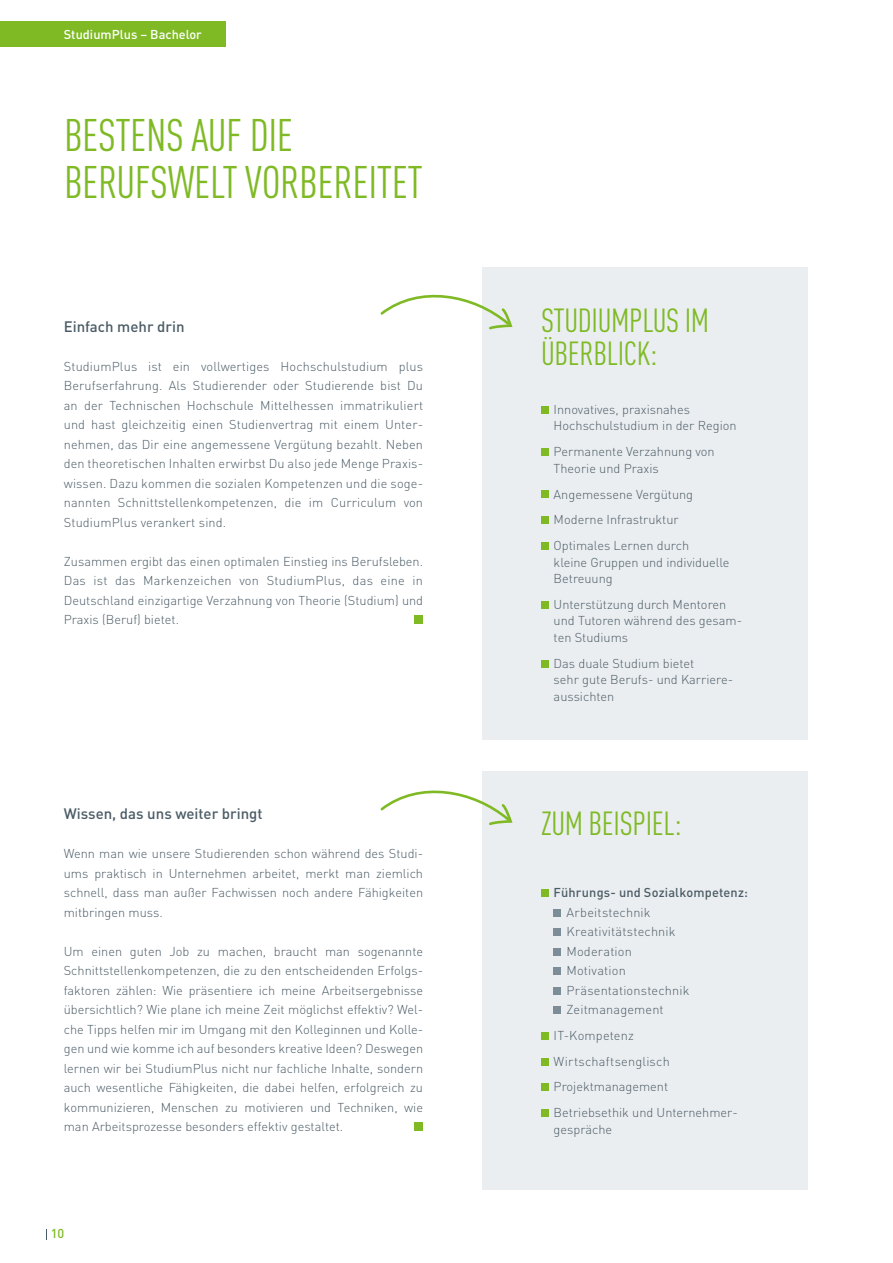
<style>
.page{position:relative;width:893px;height:1263px;background:#fff}
.page>*{position:absolute;margin:0;border:0;box-sizing:border-box;transform-origin:0 0}
.t1{font:condensed 45px/46.5px "DIN Pro";letter-spacing:-.01em;color:#7fba25}
.t2{font:condensed 33px/33px "DIN Pro";letter-spacing:-.01em;color:#7fba25}
.t3{font:500 15px "DIN Pro";color:#4b5c66}
.t4{font:300 12.75px/19.5px "DIN Pro";color:#4b5c66}
.t5{font:500 12.75px "DIN Pro";letter-spacing:.015em;color:#4b5c66}
.t6{font:500 12.75px "DIN Pro";color:#fff}
.t7{font:500 12.75px "DIN Pro";color:#7fba25}
</style>
<div class="page">
<div style="left:0;top:21px;width:225px;height:26px;background:#7fba25"></div>
<div style="left:415px;top:615px;width:8px;height:9px;background:#7fba25"></div>
<div style="left:415px;top:1122px;width:8px;height:9px;background:#7fba25"></div>
<div style="left:482px;top:268px;width:326px;height:471px;background:#ebeef1"></div>
<div style="left:482px;top:771px;width:326px;height:418px;background:#ebeef1"></div>
<div style="left:541px;top:406px;width:7px;height:8px;background:#7fba25"></div>
<div style="left:541px;top:449px;width:7px;height:7px;background:#7fba25"></div>
<div style="left:541px;top:491px;width:7px;height:7px;background:#7fba25"></div>
<div style="left:541px;top:517px;width:7px;height:7px;background:#7fba25"></div>
<div style="left:541px;top:542px;width:7px;height:8px;background:#7fba25"></div>
<div style="left:541px;top:601px;width:7px;height:7px;background:#7fba25"></div>
<div style="left:541px;top:660px;width:7px;height:7px;background:#7fba25"></div>
<div style="left:541px;top:889px;width:7px;height:8px;background:#7fba25"></div>
<div style="left:554px;top:909px;width:7px;height:7px;background:#7d8d98"></div>
<div style="left:554px;top:928px;width:7px;height:8px;background:#7d8d98"></div>
<div style="left:554px;top:948px;width:7px;height:7px;background:#7d8d98"></div>
<div style="left:554px;top:967px;width:7px;height:8px;background:#7d8d98"></div>
<div style="left:554px;top:987px;width:7px;height:7px;background:#7d8d98"></div>
<div style="left:554px;top:1006px;width:7px;height:8px;background:#7d8d98"></div>
<div style="left:541px;top:1032px;width:7px;height:7px;background:#7fba25"></div>
<div style="left:541px;top:1058px;width:7px;height:7px;background:#7fba25"></div>
<div style="left:541px;top:1084px;width:7px;height:7px;background:#7fba25"></div>
<div style="left:541px;top:1109px;width:7px;height:8px;background:#7fba25"></div>
<svg style="left:380px;top:790px;width:133px;height:36px"></svg>
<svg style="left:380px;top:294px;width:133px;height:36px"></svg>
<p class="t6" style="left:64px;top:26px;width:140px">StudiumPlus – Bachelor</p>
<h1 class="t1" style="left:64px;top:109px;width:360px">BESTENS AUF DIE<br>BERUFSWELT VORBEREITET</h1>
<p class="t3" style="left:64px;top:316px;width:122px">Einfach mehr drin</p>
<p class="t4" style="left:64px;top:356px;width:361px;text-align:justify">StudiumPlus ist ein vollwertiges Hochschulstudium plus Berufserfahrung. Als Studierender oder Studierende bist Du an der Technischen Hochschule Mittelhessen immatrikuliert und hast gleichzeitig einen Studienvertrag mit einem Unter&shy;nehmen, das Dir eine angemessene Vergütung bezahlt. Neben den theoretischen Inhalten erwirbst Du also jede Menge Praxis&shy;wissen. Dazu kommen die sozialen Kompetenzen und die soge&shy;nannten Schnittstellenkompetenzen, die im Curriculum von StudiumPlus verankert sind.</p>
<p class="t4" style="left:64px;top:551px;width:361px;text-align:justify">Zusammen ergibt das einen optimalen Einstieg ins Berufsleben.<br>Das ist das Markenzeichen von StudiumPlus, das eine in Deutschland einzigartige Verzahnung von Theorie (Studium) und Praxis (Beruf) bietet.</p>
<p class="t3" style="left:64px;top:803px;width:200px">Wissen, das uns weiter bringt</p>
<p class="t4" style="left:64px;top:843px;width:361px;text-align:justify">Wenn man wie unsere Studierenden schon während des Studi&shy;ums praktisch in Unternehmen arbeitet, merkt man ziemlich schnell, dass man außer Fachwissen noch andere Fähigkeiten mitbringen muss.</p>
<p class="t4" style="left:64px;top:941px;width:361px;text-align:justify">Um einen guten Job zu machen, braucht man sogenannte Schnittstellenkompetenzen, die zu den entscheidenden Erfolgs&shy;faktoren zählen: Wie präsentiere ich meine Arbeitsergebnisse übersichtlich? Wie plane ich meine Zeit möglichst effektiv? Wel&shy;che Tipps helfen mir im Umgang mit den Kolleginnen und Kolle&shy;gen und wie komme ich auf besonders kreative Ideen? Deswegen lernen wir bei StudiumPlus nicht nur fachliche Inhalte, sondern auch wesentliche Fähigkeiten, die dabei helfen, erfolgreich zu kommunizieren, Menschen zu motivieren und Techniken, wie man Arbeitsprozesse besonders effektiv gestaltet.</p>
<p class="t7" style="left:51px;top:1225px;width:15px">10</p>
<h2 class="t2" style="left:541px;top:301px;width:170px">STUDIUMPLUS IM<br>ÜBERBLICK:</h2>
<p class="t4" style="left:554px;top:401px;width:184px;line-height:16.5px">Innovatives, praxisnahes<br>Hochschulstudium in der Region</p>
<p class="t4" style="left:554px;top:443px;width:163px;line-height:16.5px">Permanente Verzahnung von<br>Theorie und Praxis</p>
<p class="t4" style="left:554px;top:480px;width:141px;line-height:25.8px">Angemessene Vergütung<br>Moderne Infrastruktur<br>Optimales Lernen durch</p>
<p class="t4" style="left:554px;top:553px;width:177px;line-height:16.5px">kleine Gruppen und individuelle<br>Betreuung</p>
<p class="t4" style="left:554px;top:595px;width:190px;line-height:16.5px">Unterstützung durch Mentoren und Tutoren während des gesam&shy;ten Studiums</p>
<p class="t4" style="left:554px;top:654px;width:181px;line-height:16.5px">Das duale Studium bietet<br>sehr gute Berufs- und Karriere&shy;aussichten</p>
<h2 class="t2" style="left:541px;top:805px;width:142px">ZUM BEISPIEL:</h2>
<p class="t5" style="left:554px;top:884px;width:196px">Führungs- und Sozialkompetenz:</p>
<p class="t4" style="left:566px;top:902px;width:125px">Arbeitstechnik<br>Kreativitätstechnik<br>Moderation<br>Motivation<br>Präsentationstechnik<br>Zeitmanagement</p>
<p class="t4" style="left:554px;top:1022px;width:186px;line-height:25.8px">IT-Kompetenz<br>Wirtschaftsenglisch<br>Projektmanagement<br>Betriebsethik und Unternehmer-</p>
<p class="t4" style="left:554px;top:1119px;width:60px">gespräche</p>
</div>
